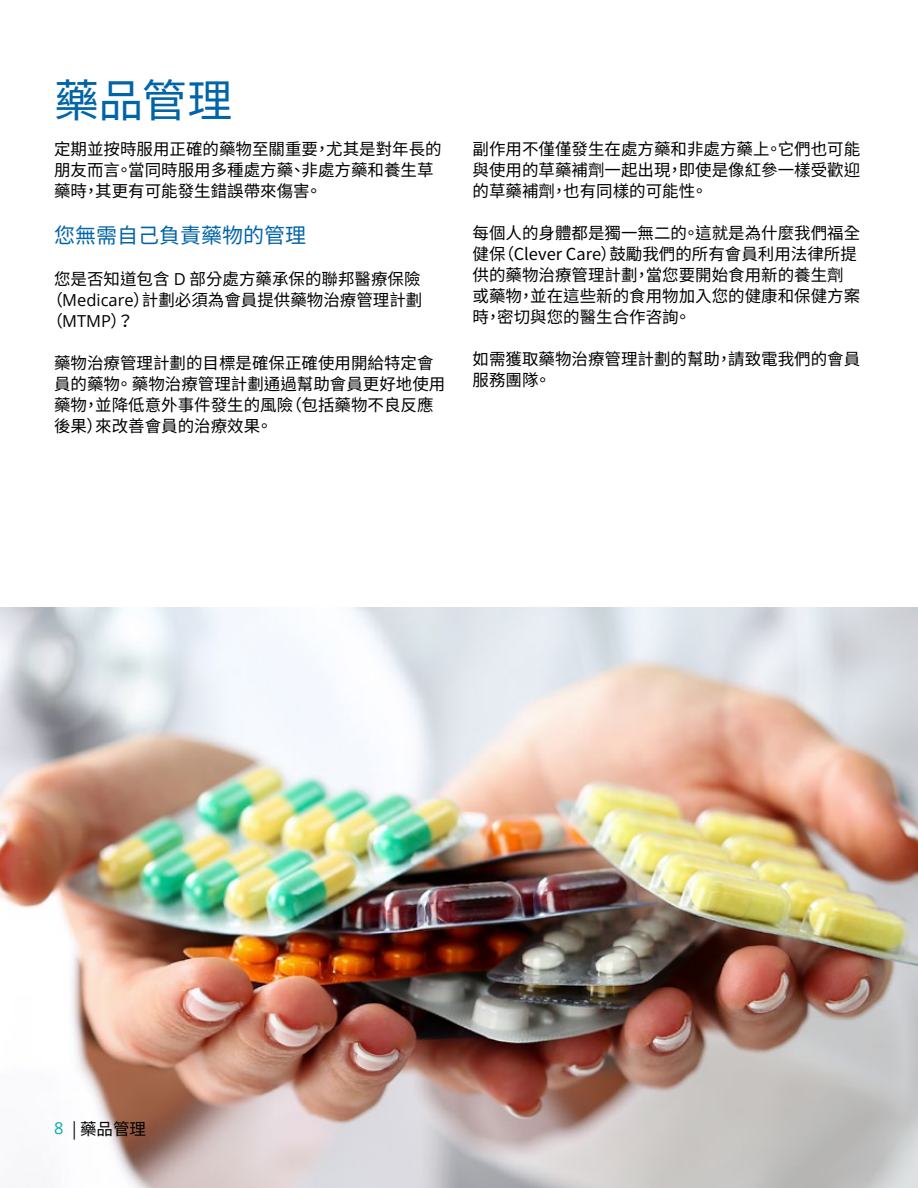
<style>
.page{position:relative;width:918px;height:1188px;background:#fff}
.page>*{position:absolute;margin:0;border:0;box-sizing:border-box;transform-origin:0 0}
.t1{font:45px "Noto Sans CJ Ktc";color:#0064a8}
.t2{font:21px "Noto Sans CJ Ktc";color:#0064a8}
.t3{font:16.5px/21px "Noto Sans CJ Ktc";color:#000}
.t4{font:16.5px "Open Sans";color:#000}
.s1{font-family:"Open Sans"}
.s2{font-family:"Noto Sans CJ Ktc"}
.s3{font-family:"Open Sans";color:#00aea9}
</style>
<div class="page">
<img style="left:0;top:608px;width:918px;height:580px">
<h1 class="t1" style="left:54px;top:75px;width:180px">藥品管理</h1>
<p class="t3" style="left:54px;top:139px;width:389px">定期並按時服用正確的藥物至關重要，尤其是對年長的朋友而言。當同時服用多種處方藥、非處方藥和養生草藥時，其更有可能發生錯誤帶來傷害。</p>
<p class="t2" style="left:54px;top:223px;width:253px">您無需自己負責藥物的管理</p>
<p class="t3" style="left:46px;top:269px;width:378px;text-align:center">您是否知道包含 <span class="s1">D</span> 部分處方藥承保的聯邦醫療保險（<span class="s1">Medicare</span>）計劃必須為會員提供藥物治療管理計劃</p>
<p class="t4" style="left:46px;top:310px;width:89px"><span class="s2">（</span>MTMP<span class="s2">）？</span></p>
<p class="t3" style="left:54px;top:353px;width:393px">藥物治療管理計劃的目標是確保正確使用開給特定會員的藥物。 藥物治療管理計劃通過幫助會員更好地使用藥物，並降低意外事件發生的風險（包括藥物不良反應後果）來改善會員的治療效果。</p>
<p class="t3" style="left:473px;top:139px;width:389px;text-align:justify">副作用不僅僅發生在處方藥和非處方藥上。它們也可能與使用的草藥補劑一起出現，即使是像紅參一樣受歡迎的草藥補劑，也有同樣的可能性。</p>
<p class="t3" style="left:473px;top:223px;width:389px">每個人的身體都是獨一無二的。這就是為什麼我們福全健保（Clever Care）鼓勵我們的所有會員利用法律所提供的藥物治療管理計劃，當您要開始食用新的養生劑或藥物，並在這些新的食用物加入您的健康和保健方案時，密切與您的醫生合作咨詢。</p>
<p class="t3" style="left:473px;top:349px;width:389px">如需獲取藥物治療管理計劃的幫助，請致電我們的會員服務團隊。</p>
<p class="t3" style="left:54px;top:1118px;width:94px"><span class="s3">8</span> | 藥品管理</p>
</div>
